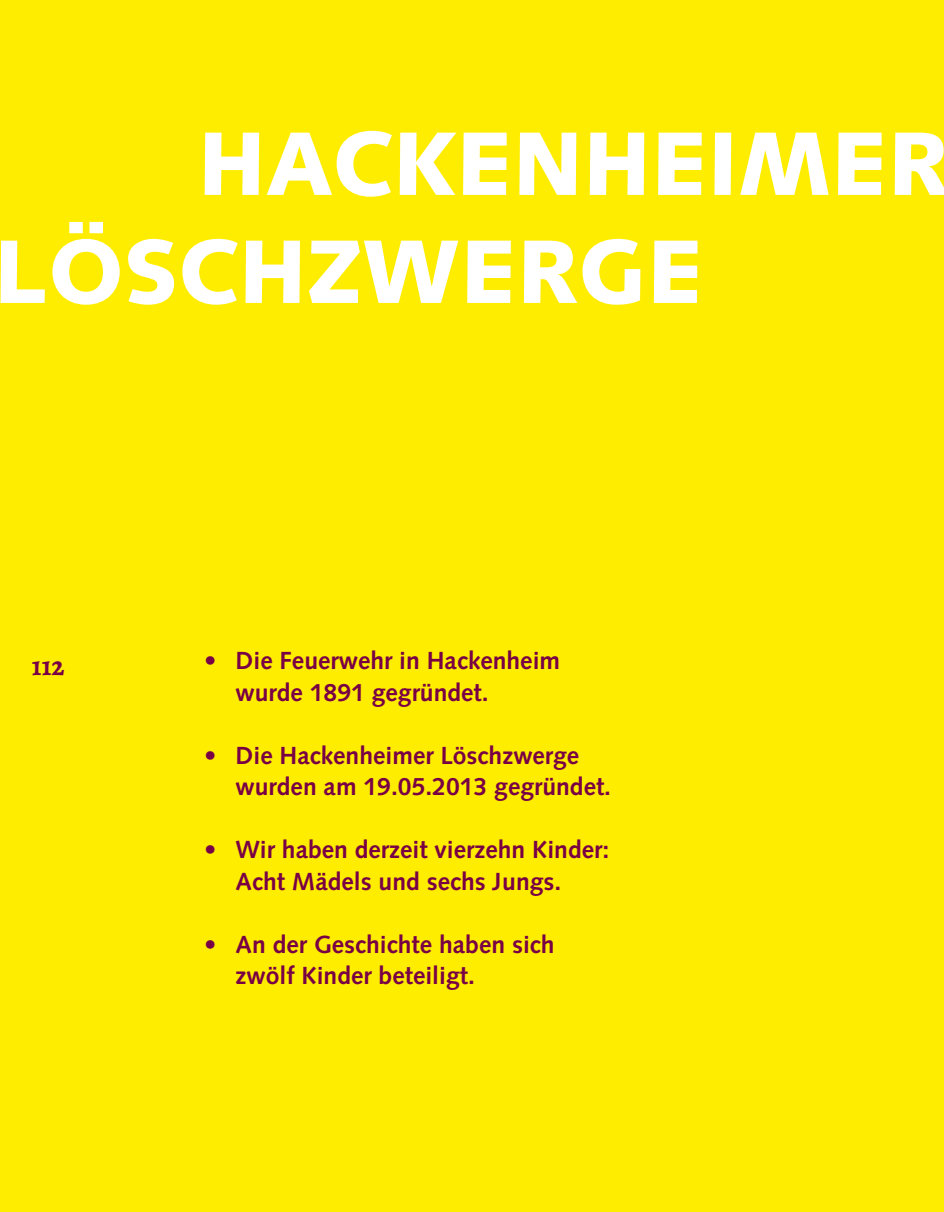
<style>
.page{position:relative;width:944px;height:1212px;background:#ffed00}
.page>*{position:absolute;margin:0;border:0;box-sizing:border-box;transform-origin:0 0}
.t1{font:900 90px/108px "Syntax";color:#fff}
.t2{font:700 27px "Alegreya";color:#780145}
.t3{font:700 24.75px/31.5px "Syntax";color:#780145}
</style>
<div class="page">
<h1 class="t1" style="left:-6px;top:110px;width:957px;text-indent:204px">HACKENHEIMER<br>LÖSCHZWERGE</h1>
<p class="t2" style="left:32px;top:648px;width:34px">112</p>
<p class="t3" style="left:236px;top:645px;width:326px;text-indent:-31px">• Die Feuerwehr in Hackenheim wurde 1891 gegründet.</p>
<p class="t3" style="left:236px;top:740px;width:377px;text-indent:-31px">• Die Hackenheimer Löschzwerge wurden am 19.05.2013 gegründet.</p>
<p class="t3" style="left:236px;top:834px;width:375px;text-indent:-31px">• Wir haben derzeit vierzehn Kinder:<br>Acht Mädels und sechs Jungs.</p>
<p class="t3" style="left:236px;top:929px;width:321px;text-indent:-31px">• An der Geschichte haben sich zwölf Kinder beteiligt.</p>
</div>
